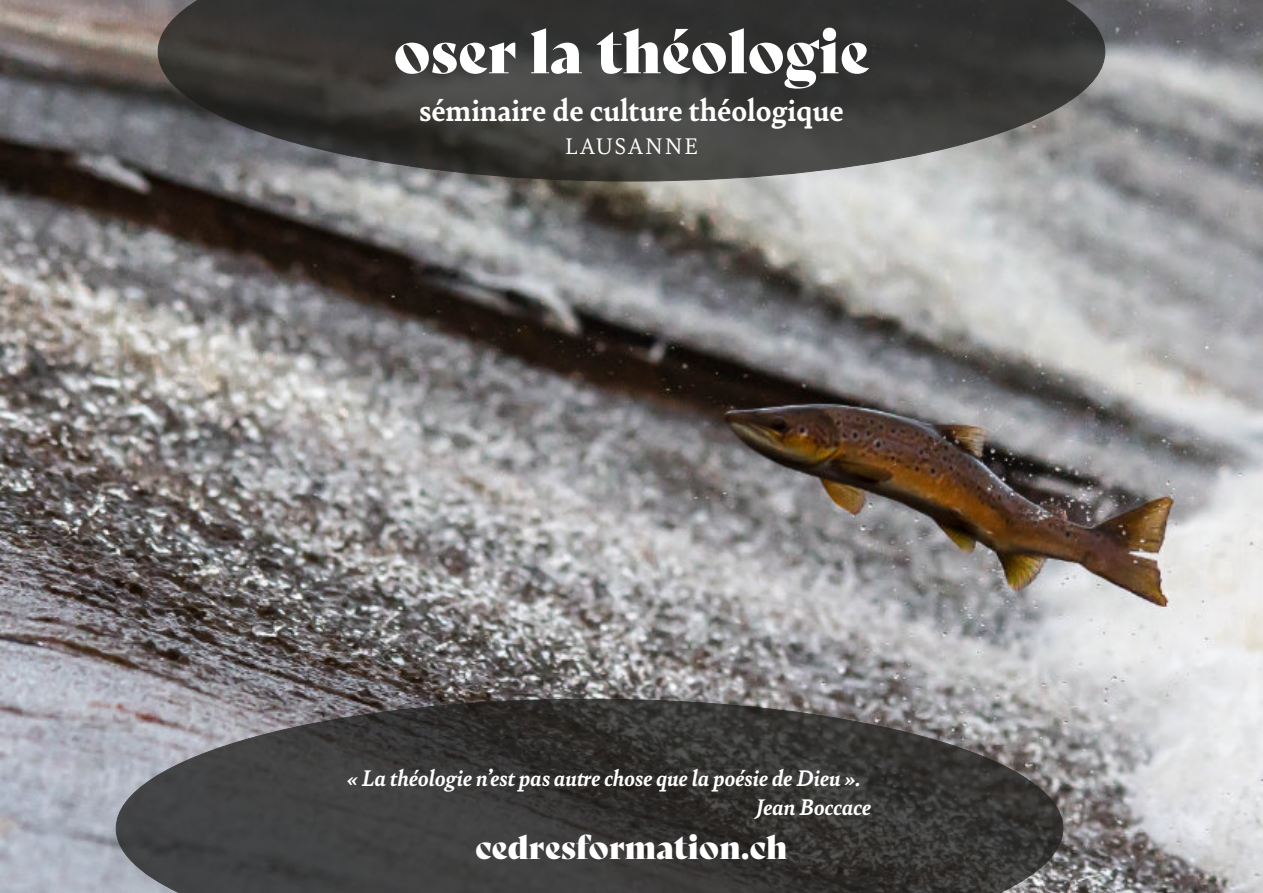
<style>
.page{position:relative;width:1263px;height:893px;background:#fff}
.page>*{position:absolute;margin:0;border:0;box-sizing:border-box;transform-origin:0 0}
.t1{font:60px "Bely Display";color:#fff}
.t2{font:700 32.7px "Bely";color:#fff}
.t3{font:32.7px "Bely Display";color:#fff}
.t4{font:italic 700 24px/28.8px "Bely";letter-spacing:-.005em;color:#fff}
.t5{font:24px "Bely";letter-spacing:.05em;color:#fff}
</style>
<div class="page">
<img style="left:0;top:0;width:1263px;height:893px">
<svg style="left:158px;top:0;width:947px;height:181px;background:#454544"></svg>
<svg style="left:116px;top:699px;width:947px;height:194px;background:#484747"></svg>
<h1 class="t1" style="left:393px;top:30px;width:478px">oser la théologie</h1>
<h2 class="t2" style="left:419px;top:97px;width:426px">séminaire de culture théologique</h2>
<p class="t5" style="left:565px;top:136px;width:135px">LAUSANNE</p>
<p class="t4" style="left:756px;top:766px;width:117px;text-indent:-408px">« La théologie n’est pas autre chose que la poésie de Dieu ».<br>Jean Boccace</p>
<h2 class="t3" style="left:475px;top:835px;width:314px">cedresformation.ch</h2>
</div>
